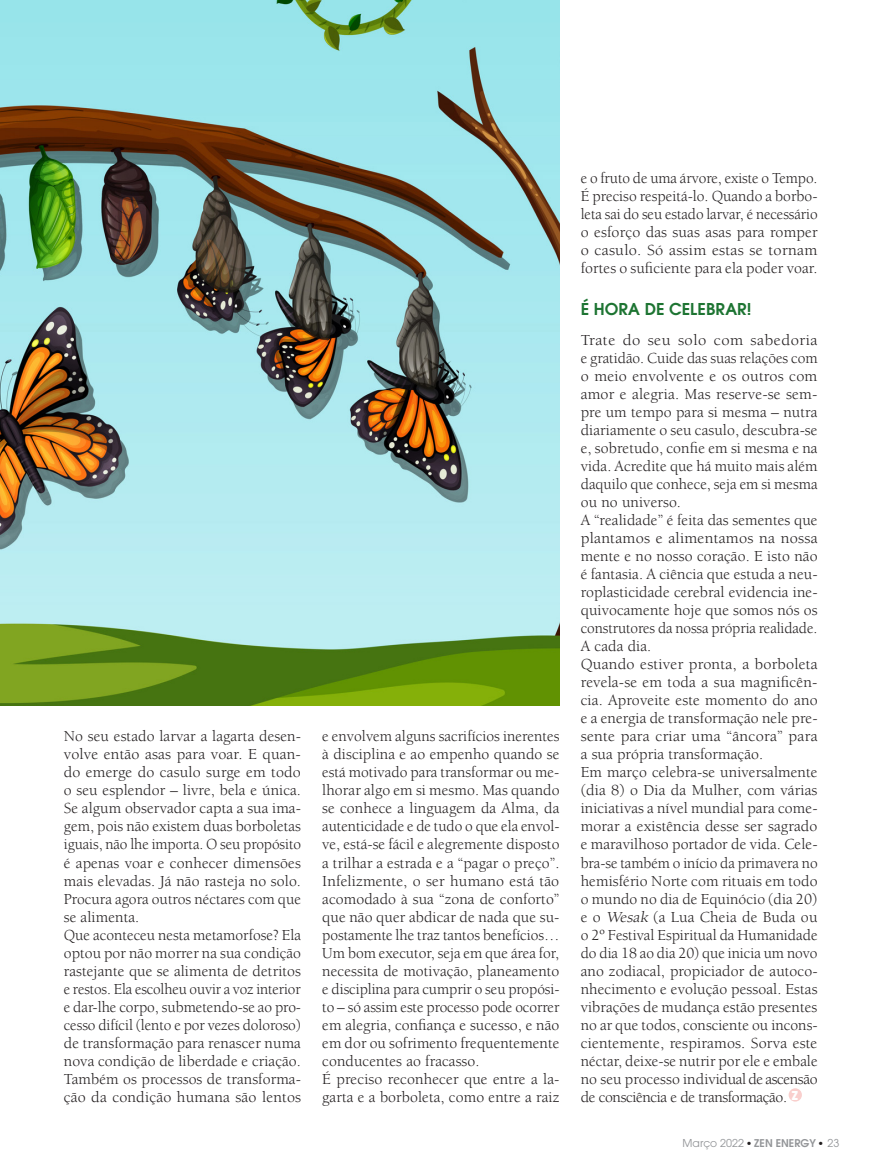
<style>
.page{position:relative;width:872px;height:1170px;background:#fff}
.page>*{position:absolute;margin:0;border:0;box-sizing:border-box;transform-origin:0 0}
.texto{font:600 18px "Avant Garde Gothic Itc T";letter-spacing:.005em;color:#1d7432}
.texto-2{font:15.75px/18px "Berkeley";letter-spacing:.005em;color:#231f20;text-align:justify}
.texto-3{font:15.75px/18px "Berkeley";letter-spacing:.005em;color:#231f20;text-align:justify;scale:1.05 1}
.texto_caixa{font:700 13.5px "Avant Garde Gothic Itc T";color:#fff}
.t1{font:12px "Avant Garde Gothic Itc T";color:#939598}
.s1{font-style:italic}
.s2{font-family:"Avant Garde";font-weight:600;font-size:10.5px}
</style>
<div class="page">
<img style="left:0;top:0;width:559px;height:705px">
<div style="left:788px;top:1088px;width:14px;height:13px;background:#f9cfcd;border-radius:50%"></div>
<p class="texto-2" style="left:64px;top:727px;width:239px">No seu estado larvar a lagarta desen&shy;volve então asas para voar. E quan&shy;do emerge do casulo surge em todo o seu esplendor – livre, bela e única.<br>Se algum observador capta a sua ima&shy;gem, pois não existem duas borboletas iguais, não lhe importa. O seu propósito é apenas voar e conhecer dimensões mais elevadas. Já não rasteja no solo.<br>Procura agora outros néctares com que se alimenta.</p>
<p class="texto-2" style="left:64px;top:925px;width:239px">Que aconteceu nesta metamorfose? Ela optou por não morrer na sua condição rastejante que se alimenta de detritos e restos. Ela escolheu ouvir a voz interior e dar-lhe corpo, submetendo-se ao pro&shy;cesso difícil (lento e por vezes doloroso) de transformação para renascer numa nova condição de liberdade e criação.</p>
<p class="texto-2" style="left:64px;top:1069px;width:239px">Também os processos de transforma&shy;ção da condição humana são lentos</p>
<p class="texto-2" style="left:322px;top:727px;width:239px">e envolvem alguns sacrifícios inerentes à disciplina e ao empenho quando se está motivado para transformar ou me&shy;lhorar algo em si mesmo. Mas quando se conhece a linguagem da Alma, da autenticidade e de tudo o que ela envol&shy;ve, está-se fácil e alegremente disposto a trilhar a estrada e a “pagar o preço”.<br>Infelizmente, o ser humano está tão acomodado à sua “zona de conforto” que não quer abdicar de nada que su&shy;postamente lhe traz tantos benefícios… Um bom executor, seja em que área for, necessita de motivação, planeamento e disciplina para cumprir o seu propósi&shy;to – só assim este processo pode ocorrer em alegria, confiança e sucesso, e não em dor ou sofrimento frequentemente conducentes ao fracasso.</p>
<p class="texto-2" style="left:322px;top:1069px;width:239px">É preciso reconhecer que entre a la&shy;garta e a borboleta, como entre a raiz</p>
<p class="texto-2" style="left:581px;top:169px;width:238px">e o fruto de uma árvore, existe o Tempo.<br>É preciso respeitá-lo. Quando a borbo&shy;leta sai do seu estado larvar, é necessário o esforço das suas asas para romper o casulo. Só assim estas se tornam fortes o suficiente para ela poder voar.</p>
<p class="texto" style="left:581px;top:298px;width:172px">É HORA DE CELEBRAR!</p>
<p class="texto-3" style="left:581px;top:331px;width:227px">Trate do seu solo com sabedoria e gratidão. Cuide das suas relações com o meio envolvente e os outros com amor e alegria. Mas reserve-se sem&shy;pre um tempo para si mesma – nutra diariamente o seu casulo, descubra-se e, sobretudo, confie em si mesma e na vida. Acredite que há muito mais além daquilo que conhece, seja em si mesma ou no universo.</p>
<p class="texto-2" style="left:581px;top:511px;width:238px">A “realidade” é feita das sementes que plantamos e alimentamos na nossa mente e no nosso coração. E isto não é fantasia. A ciência que estuda a neu&shy;roplasticidade cerebral evidencia ine&shy;quivocamente hoje que somos nós os construtores da nossa própria realidade.<br>A cada dia.</p>
<p class="texto-2" style="left:581px;top:655px;width:238px">Quando estiver pronta, a borboleta revela-se em toda a sua magnificên&shy;cia. Aproveite este momento do ano e a energia de transformação nele pre&shy;sente para criar uma “âncora” para a sua própria transformação.</p>
<p class="texto-2" style="left:581px;top:763px;width:238px">Em março celebra-se universalmente (dia 8) o Dia da Mulher, com várias iniciativas a nível mundial para come&shy;morar a existência desse ser sagrado e maravilhoso portador de vida. Cele&shy;bra-se também o início da primavera no hemisfério Norte com rituais em todo o mundo no dia de Equinócio (dia 20) e o <span class="s1">Wesak</span> (a Lua Cheia de Buda ou o 2º Festival Espiritual da Humanidade do dia 18 ao dia 20) que inicia um novo ano zodiacal, propiciador de autoco&shy;nhecimento e evolução pessoal. Estas vibrações de mudança estão presentes no ar que todos, consciente ou incons&shy;cientemente, respiramos. Sorva este néctar, deixe-se nutrir por ele e embale no seu processo individual de ascensão de consciência e de transformação.</p>
<p class="texto_caixa" style="left:792px;top:1086px;width:8px">Z</p>
<p class="t1" style="left:682px;top:1135px;width:135px">Março 2022 <span class="s2">ZEN ENERGY</span></p>
<p class="t1" style="left:827px;top:1135px;width:13px">23</p>
</div>
